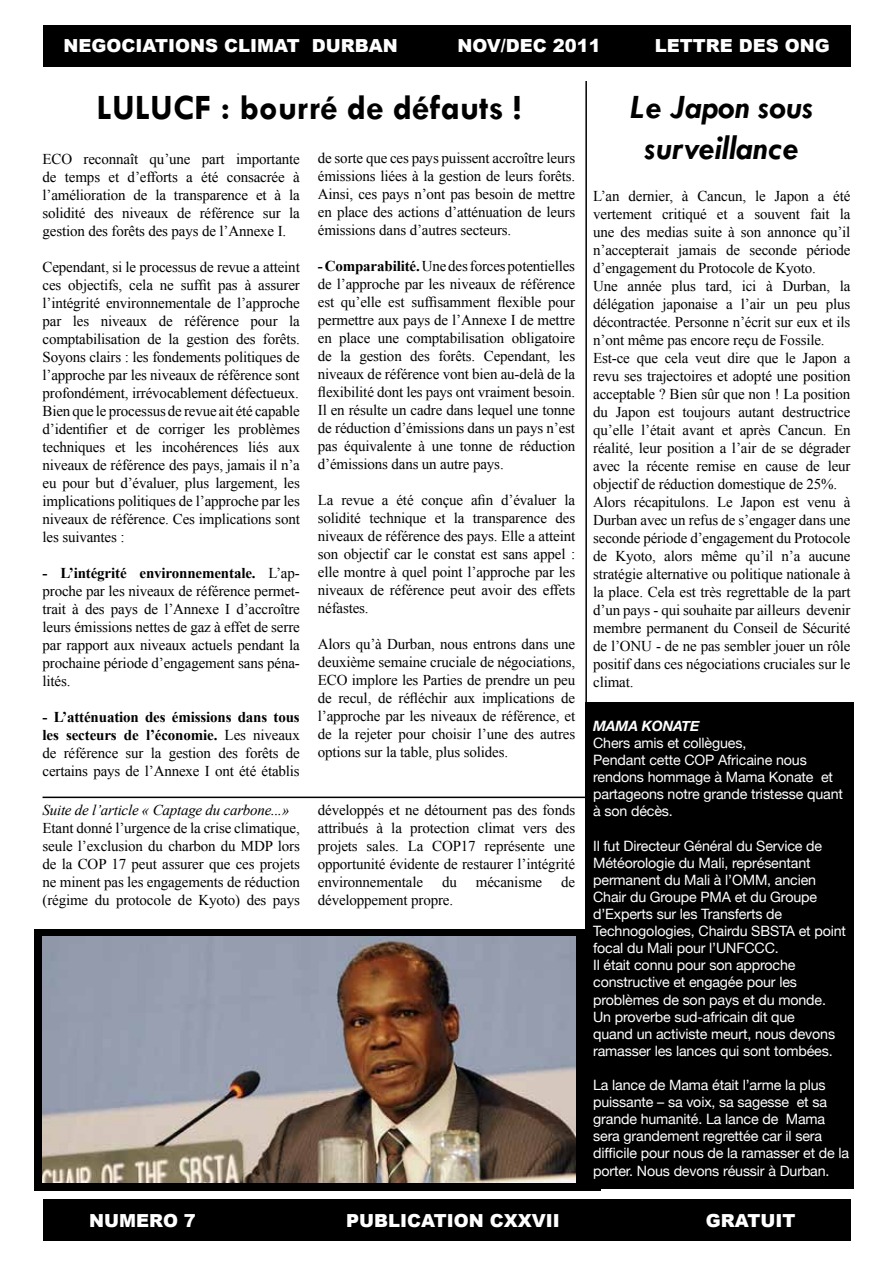
<style>
.page{position:relative;width:893px;height:1263px;background:#fff}
.page>*{position:absolute;margin:0;border:0;box-sizing:border-box;transform-origin:0 0}
.t1{font:700 36px "Tw Cen";color:#000}
.t2{font:italic 700 34.5px/40.5px "Tw Cen";color:#000;text-align:center}
.t3{font:900 18px "Arial";color:#fff}
.t4{font:15px/18px "Times New Roman";letter-spacing:-.01em;color:#000;text-align:justify}
.t5{font:italic 15px "Times New Roman";letter-spacing:-.015em;color:#000}
.t6{font:14.25px/17.1px "Helvetica Neue";letter-spacing:-.01em;color:#fff}
.t7{font:italic 700 14.25px "Helvetica Neue";letter-spacing:-.01em;color:#fff}
.s1{font-weight:700}
</style>
<div class="page">
<div style="left:34px;top:929px;width:567px;height:261px;background:#000"></div>
<div style="left:43px;top:1200px;width:808px;height:41px;background:#000"></div>
<div style="left:43px;top:26px;width:808px;height:41px;background:#000"></div>
<hr style="left:43px;top:797px;width:543px;height:1px;background:#000">
<hr style="left:585px;top:81px;width:2px;height:628px;background:#000">
<div style="left:585px;top:703px;width:269px;height:486px;background:#000"></div>
<img style="left:43px;top:937px;width:532px;height:245px">
<p class="t3" style="left:63px;top:33px;width:336px">NEGOCIATIONS CLIMAT DURBAN</p>
<p class="t3" style="left:458px;top:33px;width:145px">NOV/DEC 2011</p>
<p class="t3" style="left:655px;top:33px;width:176px">LETTRE DES ONG</p>
<h1 class="t1" style="left:97px;top:86px;width:426px">LULUCF : bourré de défauts !</h1>
<p class="t4" style="left:43px;top:150px;width:259px">ECO reconnaît qu’une part importante de temps et d’efforts a été consacrée à l’amélioration de la transparence et à la solidité des niveaux de référence sur la gestion des forêts des pays de l’Annexe I.</p>
<p class="t4" style="left:43px;top:258px;width:259px">Cependant, si le processus de revue a atteint ces objectifs, cela ne suffit pas à assurer l’intégrité environnementale de l’approche par les niveaux de référence pour la comptabilisation de la gestion des forêts.<br>Soyons clairs : les fondements politiques de l’approche par les niveaux de référence sont profondément, irrévocablement défectueux.<br>Bien que le processus de revue ait été capable d’identifier et de corriger les problèmes techniques et les incohérences liés aux niveaux de référence des pays, jamais il n’a eu pour but d’évaluer, plus largement, les implications politiques de l’approche par les niveaux de référence. Ces implications sont les suivantes :</p>
<p class="t4" style="left:43px;top:564px;width:259px"><span class="s1">- L’intégrité environnementale.</span> L’ap&shy;proche par les niveaux de référence permet&shy;trait à des pays de l’Annexe I d’accroître leurs émissions nettes de gaz à effet de serre par rapport aux niveaux actuels pendant la prochaine période d’engagement sans péna&shy;lités.</p>
<p class="t4" style="left:43px;top:708px;width:259px"><span class="s1">- L’atténuation des émissions dans tous les secteurs de l’économie.</span> Les niveaux de référence sur la gestion des forêts de certains pays de l’Annexe I ont été établis</p>
<p class="t4" style="left:318px;top:149px;width:259px">de sorte que ces pays puissent accroître leurs émissions liées à la gestion de leurs forêts.<br>Ainsi, ces pays n’ont pas besoin de mettre en place des actions d’atténuation de leurs émissions dans d’autres secteurs.</p>
<p class="t4" style="left:318px;top:257px;width:259px"><span class="s1">- Comparabilité.</span> Une des forces potentielles de l’approche par les niveaux de référence est qu’elle est suffisamment flexible pour permettre aux pays de l’Annexe I de mettre en place une comptabilisation obligatoire de la gestion des forêts. Cependant, les niveaux de référence vont bien au-delà de la flexibilité dont les pays ont vraiment besoin.<br>Il en résulte un cadre dans lequel une tonne de réduction d’émissions dans un pays n’est pas équivalente à une tonne de réduction d’émissions dans un autre pays.</p>
<p class="t4" style="left:318px;top:491px;width:259px">La revue a été conçue afin d’évaluer la solidité technique et la transparence des niveaux de référence des pays. Elle a atteint son objectif car le constat est sans appel : elle montre à quel point l’approche par les niveaux de référence peut avoir des effets néfastes.</p>
<p class="t4" style="left:318px;top:635px;width:259px">Alors qu’à Durban, nous entrons dans une deuxième semaine cruciale de négociations, ECO implore les Parties de prendre un peu de recul, de réfléchir aux implications de l’approche par les niveaux de référence, et de la rejeter pour choisir l’une des autres options sur la table, plus solides.</p>
<p class="t5" style="left:43px;top:800px;width:248px">Suite de l’article « Captage du carbone...»</p>
<p class="t4" style="left:43px;top:819px;width:259px">Etant donné l’urgence de la crise climatique, seule l’exclusion du charbon du MDP lors de la COP 17 peut assurer que ces projets ne minent pas les engagements de réduction (régime du protocole de Kyoto) des pays</p>
<p class="t4" style="left:318px;top:801px;width:259px">développés et ne détournent pas des fonds attribués à la protection climat vers des projets sales. La COP17 représente une opportunité évidente de restaurer l’intégrité environnementale</p>
<p class="t4" style="left:442px;top:873px;width:16px">du</p>
<p class="t4" style="left:476px;top:873px;width:68px">mécanisme</p>
<p class="t4" style="left:561px;top:873px;width:16px">de</p>
<p class="t4" style="left:318px;top:891px;width:137px">développement propre.</p>
<h2 class="t2" style="left:630px;top:86px;width:184px">Le Japon sous surveillance</h2>
<p class="t4" style="left:593px;top:186px;width:259px;text-align:left">L’an dernier, à Cancun, le Japon a été vertement critiqué et a souvent fait la une des medias suite à son annonce qu’il n’accepterait jamais de seconde période d’engagement du Protocole de Kyoto.<br>Une année plus tard, ici à Durban, la délégation japonaise a l’air un peu plus décontractée. Personne n’écrit sur eux et ils n’ont même pas encore reçu de Fossile.<br>Est-ce que cela veut dire que le Japon a revu ses trajectoires et adopté une position acceptable ? Bien sûr que non ! La position du Japon est toujours autant destructrice qu’elle l’était avant et après Cancun. En réalité, leur position a l’air de se dégrader avec la récente remise en cause de leur objectif de réduction domestique de 25%.<br>Alors récapitulons. Le Japon est venu à Durban avec un refus de s’engager dans une seconde période d’engagement du Protocole de Kyoto, alors même qu’il n’a aucune stratégie alternative ou politique nationale à la place. Cela est très regrettable de la part d’un pays - qui souhaite par ailleurs devenir membre permanent du Conseil de Sécurité de l’ONU - de ne pas sembler jouer un rôle positif dans ces négociations cruciales sur le climat.</p>
<p class="t7" style="left:593px;top:717px;width:108px">MAMA KONATE</p>
<p class="t6" style="left:593px;top:734px;width:251px">Chers amis et collègues,<br>Pendant cette COP Africaine nous rendons hommage à Mama Konate et partageons notre grande tristesse quant à son décès.</p>
<p class="t6" style="left:593px;top:837px;width:254px">Il fut Directeur Général du Service de Météorologie du Mali, représentant permanent du Mali à l’OMM, ancien Chair du Groupe PMA et du Groupe d’Experts sur les Transferts de Technogologies, Chairdu SBSTA et point focal du Mali pour l’UNFCCC.<br>Il était connu pour son approche constructive et engagée pour les problèmes de son pays et du monde.<br>Un proverbe sud-africain dit que<br>quand un activiste meurt, nous devons ramasser les lances qui sont tombées.</p>
<p class="t6" style="left:593px;top:1076px;width:257px">La lance de Mama était l’arme la plus puissante – sa voix, sa sagesse et sa grande humanité. La lance de Mama sera grandement regrettée car il sera difficile pour nous de la ramasser et de la porter. Nous devons réussir à Durban.</p>
<p class="t3" style="left:89px;top:1208px;width:108px">NUMERO 7</p>
<p class="t3" style="left:346px;top:1208px;width:215px">PUBLICATION CXXVII</p>
<p class="t3" style="left:706px;top:1208px;width:91px">GRATUIT</p>
</div>
